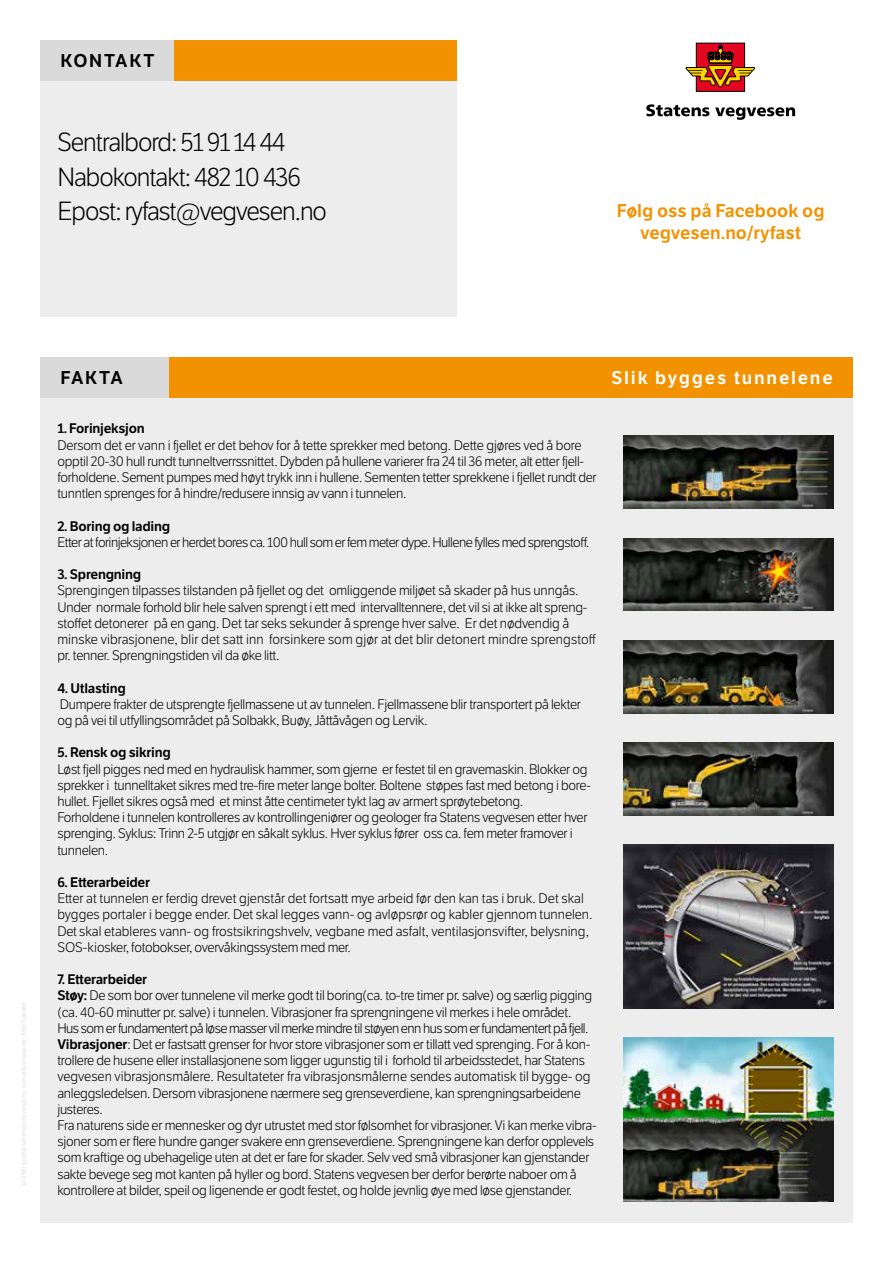
<style>
.page{position:relative;width:893px;height:1263px;background:#fff}
.page>*{position:absolute;margin:0;border:0;box-sizing:border-box;transform-origin:0 0}
.Brødtekst_uten_align{font:300 25.5px "LFT Etica";letter-spacing:-.04em;color:#000}
.Mellom{font:600 18px/21.6px "LFT Etica";color:#f39200;text-align:center}
.h2_infobox_forside_h{font:600 18px "LFT Etica";letter-spacing:.1em;color:#fff}
.h2_infobox_forside_v{font:600 18px "LFT Etica";letter-spacing:.1em;color:#000}
.Brødtekst_uten_align-2{font:300 13.5px/16.2px "LFT Etica";letter-spacing:-.02em;color:#000}
.Brødtekst_uten_align-3{font:300 13.5px/16.2px "LFT Etica";color:#000}
.Brødtekst_uten_align-4{font:300 13.5px "LFT Etica";letter-spacing:-.04em;color:#000}
.Brødtekst_uten_align-5{font:600 13.5px "LFT Etica";letter-spacing:-.02em;color:#000}
.s1{font-weight:600}
</style>
<div class="page">
<svg style="left:646px;top:104px;width:63px;height:12px"></svg>
<svg style="left:715px;top:107px;width:80px;height:13px"></svg>
<div style="left:696px;top:43px;width:49px;height:49px;background:#e40520;border:1px solid #000"></div>
<svg style="left:685px;top:44px;width:71px;height:44px"></svg>
<div style="left:40px;top:357px;width:129px;height:41px;background:#dadada"></div>
<div style="left:169px;top:357px;width:684px;height:41px;background:#f39200"></div>
<div style="left:40px;top:81px;width:417px;height:236px;background:#ededed"></div>
<div style="left:40px;top:398px;width:813px;height:824px;background:#ededed"></div>
<img style="left:623px;top:538px;width:210px;height:73px">
<img style="left:623px;top:436px;width:210px;height:73px">
<img style="left:623px;top:640px;width:210px;height:73px">
<img style="left:623px;top:742px;width:210px;height:73px">
<img style="left:623px;top:845px;width:210px;height:163px">
<img style="left:623px;top:1038px;width:210px;height:163px">
<div style="left:40px;top:40px;width:134px;height:41px;background:#dadada"></div>
<div style="left:174px;top:40px;width:283px;height:41px;background:#f39200"></div>
<h2 class="h2_infobox_forside_v" style="left:60px;top:50px;width:96px">KONTAKT</h2>
<p class="Brødtekst_uten_align" style="left:57px;top:128px;width:229px">Sentralbord: 51 91 14 44</p>
<p class="Brødtekst_uten_align" style="left:57px;top:162px;width:245px">Nabokontakt: 482 10 436</p>
<p class="Brødtekst_uten_align" style="left:57px;top:197px;width:271px">Epost: ryfast@vegvesen.no</p>
<h2 class="Mellom" style="left:617px;top:200px;width:209px">Følg oss på Facebook og vegvesen.no/ryfast</h2>
<h2 class="h2_infobox_forside_v" style="left:60px;top:367px;width:64px">FAKTA</h2>
<h2 class="h2_infobox_forside_h" style="left:611px;top:367px;width:223px">Slik bygges tunnelene</h2>
<p class="Brødtekst_uten_align-5" style="left:57px;top:420px;width:89px">1. Forinjeksjon</p>
<p class="Brødtekst_uten_align-2" style="left:57px;top:437px;width:541px">Dersom det er vann i fjellet er det behov for å tette sprekker med betong. Dette gjøres ved å bore opptil 20-30 hull rundt tunneltverrssnittet. Dybden på hullene varierer fra 24 til 36 meter, alt etter fjell&shy;forholdene. Sement pumpes med høyt trykk inn i hullene. Sementen tetter sprekkene i fjellet rundt der tunntlen sprenges for å hindre/redusere innsig av vann i tunnelen.</p>
<p class="Brødtekst_uten_align-5" style="left:57px;top:518px;width:114px">2. Boring og lading</p>
<p class="Brødtekst_uten_align-4" style="left:57px;top:534px;width:534px">Etter at forinjeksjonen er herdet bores ca. 100 hull som er fem meter dype. Hullene fylles med sprengstoff.</p>
<p class="Brødtekst_uten_align-5" style="left:57px;top:566px;width:85px">3. Sprengning</p>
<p class="Brødtekst_uten_align-2" style="left:57px;top:583px;width:540px">Sprengingen tilpasses tilstanden på fjellet og det omliggende miljøet så skader på hus unngås.<br>Under normale forhold blir hele salven sprengt i ett med intervalltennere, det vil si at ikke alt spreng&shy;stoffet detonerer på en gang. Det tar seks sekunder å sprenge hver salve. Er det nødvendig å minske vibrasjonene, blir det satt inn forsinkere som gjør at det blir detonert mindre sprengstoff pr. tenner. Sprengningstiden vil da øke litt.</p>
<p class="Brødtekst_uten_align-5" style="left:57px;top:680px;width:70px">4. Utlasting</p>
<p class="Brødtekst_uten_align-2" style="left:57px;top:696px;width:525px">Dumpere frakter de utsprengte fjellmassene ut av tunnelen. Fjellmassene blir transportert på lekter og på vei til utfyllingsområdet på Solbakk, Buøy, Jåttåvågen og Lervik.</p>
<p class="Brødtekst_uten_align-5" style="left:57px;top:744px;width:115px">5. Rensk og sikring</p>
<p class="Brødtekst_uten_align-2" style="left:57px;top:761px;width:535px">Løst fjell pigges ned med en hydraulisk hammer, som gjerne er festet til en gravemaskin. Blokker og sprekker i tunnelltaket sikres med tre-fire meter lange bolter. Boltene støpes fast med betong i bore&shy;hullet. Fjellet sikres også med et minst åtte centimeter tykt lag av armert sprøytebetong.</p>
<p class="Brødtekst_uten_align-2" style="left:57px;top:810px;width:532px">Forholdene i tunnelen kontrolleres av kontrollingeniører og geologer fra Statens vegvesen etter hver sprenging. Syklus: Trinn 2-5 utgjør en såkalt syklus. Hver syklus fører oss ca. fem meter framover i tunnelen.</p>
<p class="Brødtekst_uten_align-5" style="left:57px;top:874px;width:94px">6. Etterarbeider</p>
<p class="Brødtekst_uten_align-3" style="left:57px;top:891px;width:537px">Etter at tunnelen er ferdig drevet gjenstår det fortsatt mye arbeid før den kan tas i bruk. Det skal bygges portaler i begge ender. Det skal legges vann- og avløpsrør og kabler gjennom tunnelen.<br>Det skal etableres vann- og frostsikringshvelv, vegbane med asfalt, ventilasjonsvifter, belysning, SOS-kiosker, fotobokser, overvåkingssystem med mer.</p>
<p class="Brødtekst_uten_align-2" style="left:57px;top:972px;width:536px"><span class="s1">7. Etterarbeider<br>Støy:</span> De som bor over tunnelene vil merke godt til boring(ca. to-tre timer pr. salve) og særlig pigging (ca. 40-60 minutter pr. salve) i tunnelen. Vibrasjoner fra sprengningene vil merkes i hele området.<br>Hus som er fundamentert på løse masser vil merke mindre til støyen enn hus som er fundamentert på fjell.</p>
<p class="Brødtekst_uten_align-2" style="left:57px;top:1037px;width:535px"><span class="s1">Vibrasjoner</span>: Det er fastsatt grenser for hvor store vibrasjoner som er tillatt ved sprenging. For å kon&shy;trollere de husene eller installasjonene som ligger ugunstig til i forhold til arbeidsstedet, har Statens vegvesen vibrasjonsmålere. Resultateter fra vibrasjonsmålerne sendes automatisk til bygge- og anleggsledelsen. Dersom vibrasjonene nærmere seg grenseverdiene, kan sprengningsarbeidene justeres.</p>
<p class="Brødtekst_uten_align-2" style="left:57px;top:1118px;width:541px">Fra naturens side er mennesker og dyr utrustet med stor følsomhet for vibrasjoner. Vi kan merke vibra&shy;sjoner som er flere hundre ganger svakere enn grenseverdiene. Sprengningene kan derfor opplevels som kraftige og ubehagelige uten at det er fare for skader. Selv ved små vibrasjoner kan gjenstander sakte bevege seg mot kanten på hyller og bord. Statens vegvesen ber derfor berørte naboer om å kontrollere at bilder, speil og ligenende er godt festet, og holde jevnlig øye med løse gjenstander.</p>
</div>
